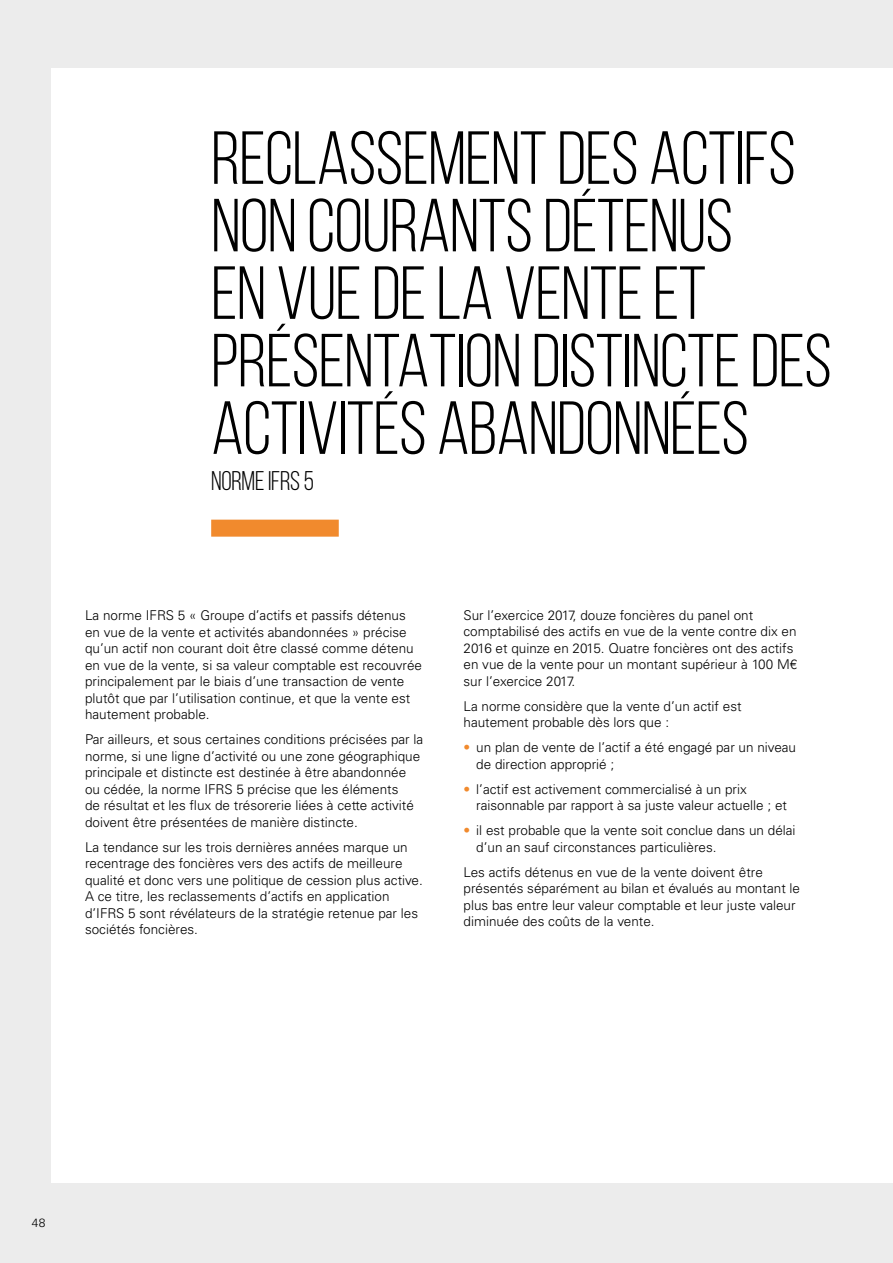
<style>
.page{position:relative;width:893px;height:1263px;background:#ececec}
.page>*{position:absolute;margin:0;border:0;box-sizing:border-box;transform-origin:0 0}
.t1{font:75px/67.5px "Bebas Neue";letter-spacing:-.01em;color:#000}
.t2{font:27px "Bebas Neue";letter-spacing:-.01em;color:#000}
.t3{font:300 13.5px/16.5px "Univers LT Std";color:#000}
.t4{font:300 12px "Univers LT Std";color:#000}
.s1{color:#f18a2d}
</style>
<div class="page">
<div style="left:51px;top:68px;width:842px;height:1114px;background:#fff"></div>
<svg style="left:211px;top:520px;width:128px;height:17px;background:#f18c31"></svg>
<h1 class="t1" style="left:211px;top:124px;width:622px">RECLASSEMENT DES ACTIFS<br>NON COURANTS DÉTENUS<br>EN VUE DE LA VENTE ET<br>PRÉSENTATION DISTINCTE DES<br>ACTIVITÉS ABANDONNÉES</h1>
<h2 class="t2" style="left:211px;top:466px;width:104px">NORME IFRS 5</h2>
<p class="t3" style="left:85px;top:607px;width:339px">La norme IFRS 5 « Groupe d’actifs et passifs détenus en vue de la vente et activités abandonnées » précise qu’un actif non courant doit être classé comme détenu en vue de la vente, si sa valeur comptable est recouvrée principalement par le biais d’une transaction de vente plutôt que par l’utilisation continue, et que la vente est hautement probable.</p>
<p class="t3" style="left:85px;top:731px;width:340px">Par ailleurs, et sous certaines conditions précisées par la norme, si une ligne d’activité ou une zone géographique principale et distincte est destinée à être abandonnée ou cédée, la norme IFRS 5 précise que les éléments<br>de résultat et les flux de trésorerie liées à cette activité doivent être présentées de manière distincte.</p>
<p class="t3" style="left:85px;top:838px;width:339px">La tendance sur les trois dernières années marque un recentrage des foncières vers des actifs de meilleure qualité et donc vers une politique de cession plus active.<br>A ce titre, les reclassements d’actifs en application d’IFRS 5 sont révélateurs de la stratégie retenue par les sociétés foncières.</p>
<p class="t3" style="left:463px;top:607px;width:335px">Sur l’exercice 2017, douze foncières du panel ont comptabilisé des actifs en vue de la vente contre dix en 2016 et quinze en 2015. Quatre foncières ont des actifs en vue de la vente pour un montant supérieur à 100 M€ sur l’exercice 2017.</p>
<p class="t3" style="left:463px;top:698px;width:280px">La norme considère que la vente d’un actif est hautement probable dès lors que :</p>
<p class="t3" style="left:476px;top:739px;width:321px;text-indent:-13px"><span class="s1">•</span> un plan de vente de l’actif a été engagé par un niveau de direction approprié ;</p>
<p class="t3" style="left:476px;top:781px;width:312px;text-indent:-13px"><span class="s1">•</span> l’actif est activement commercialisé à un prix raisonnable par rapport à sa juste valeur actuelle ; et</p>
<p class="t3" style="left:476px;top:822px;width:321px;text-indent:-13px"><span class="s1">•</span> il est probable que la vente soit conclue dans un délai d’un an sauf circonstances particulières.</p>
<p class="t3" style="left:463px;top:864px;width:338px">Les actifs détenus en vue de la vente doivent être présentés séparément au bilan et évalués au montant le plus bas entre leur valeur comptable et leur juste valeur diminuée des coûts de la vente.</p>
<p class="t4" style="left:32px;top:1215px;width:15px">48</p>
</div>
